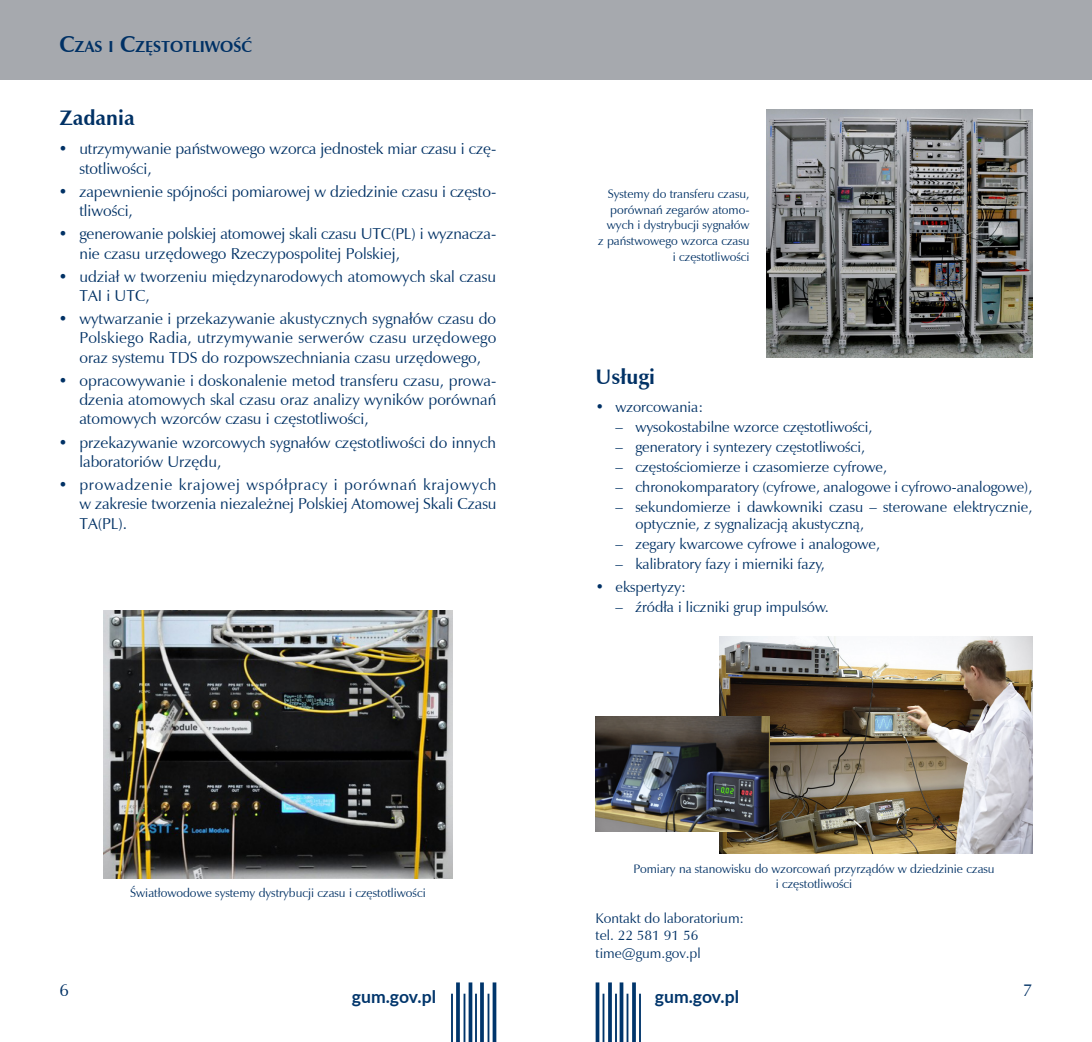
<style>
.page{position:relative;width:1092px;height:1042px;background:#fff}
.page>*{position:absolute;margin:0;border:0;box-sizing:border-box;transform-origin:0 0}
.zadania{font:700 21px "Zapf Humanist 601 L2";color:#003165}
.t1{font:700 17.5px "Lato";color:#00356b}
.t2{font:17.5px "Zapf Humanist 601 L2";color:#003165}
.zywa_pagina{font:700 15.92px "Zapf Humanist 601 L2";color:#003165}
.tekst_wciety{font:15.75px/19.2px "Zapf Humanist 601 L2";color:#003165}
.tekst{font:14.88px/17.5px "Zapf Humanist 601 L2";color:#003165}
.dane_adresowe{font:14px "Zapf Humanist 601 L2";color:#003165}
.podpis{font:12.25px/15.8px "Zapf Humanist 601 L2";color:#003165;text-align:right}
.s1{font-size:22.75px}
</style>
<div class="page">
<svg style="left:595px;top:982px;width:4px;height:60px"></svg>
<svg style="left:619px;top:982px;width:4px;height:60px"></svg>
<svg style="left:608px;top:982px;width:4px;height:60px"></svg>
<hr style="left:632px;top:982px;width:3px;height:60px;background:#00356b">
<hr style="left:602px;top:993px;width:2px;height:49px;background:#00356b">
<hr style="left:626px;top:993px;width:2px;height:49px;background:#00356b">
<hr style="left:615px;top:993px;width:2px;height:49px;background:#00356b">
<hr style="left:639px;top:993px;width:2px;height:49px;background:#00356b">
<svg style="left:492px;top:982px;width:4px;height:60px"></svg>
<svg style="left:468px;top:982px;width:4px;height:60px"></svg>
<svg style="left:480px;top:982px;width:4px;height:60px"></svg>
<svg style="left:456px;top:982px;width:4px;height:60px"></svg>
<hr style="left:487px;top:993px;width:2px;height:49px;background:#00356b">
<hr style="left:463px;top:993px;width:2px;height:49px;background:#00356b">
<hr style="left:475px;top:993px;width:2px;height:49px;background:#00356b">
<hr style="left:451px;top:993px;width:2px;height:49px;background:#00356b">
<div style="left:546px;top:0;width:545px;height:79px;background:#a6a9ae"></div>
<div style="left:0;top:0;width:546px;height:79px;background:#a6a9ae"></div>
<img style="left:766px;top:109px;width:266px;height:248px">
<img style="left:103px;top:610px;width:349px;height:268px">
<img style="left:719px;top:636px;width:313px;height:217px">
<img style="left:595px;top:716px;width:174px;height:115px">
<p class="zywa_pagina" style="left:60px;top:36px;width:194px"><span class="s1">C</span>ZAS I <span class="s1">C</span>ZĘSTOTLIWOŚĆ</p>
<p class="zadania" style="left:60px;top:104px;width:77px">Zadania</p>
<p class="tekst_wciety" style="left:79px;top:139px;width:418px;text-indent:-20px">• utrzymywanie państwowego wzorca jednostek miar czasu i czę&shy;stotliwości,</p>
<p class="tekst_wciety" style="left:79px;top:182px;width:418px;text-indent:-20px">• zapewnienie spójności pomiarowej w dziedzinie czasu i często&shy;tliwości,</p>
<p class="tekst_wciety" style="left:79px;top:224px;width:418px;text-indent:-20px">• generowanie polskiej atomowej skali czasu UTC(PL) i wyznacza&shy;nie czasu urzędowego Rzeczypospolitej Polskiej,</p>
<p class="tekst_wciety" style="left:79px;top:267px;width:418px;text-indent:-20px">• udział w tworzeniu międzynarodowych atomowych skal czasu<br>TAI i UTC,</p>
<p class="tekst_wciety" style="left:79px;top:309px;width:418px;text-align:justify;text-indent:-20px">• wytwarzanie i przekazywanie akustycznych sygnałów czasu do Polskiego Radia, utrzymywanie serwerów czasu urzędowego oraz systemu TDS do rozpowszechniania czasu urzędowego,</p>
<p class="tekst_wciety" style="left:79px;top:371px;width:418px;text-align:justify;text-indent:-20px">• opracowywanie i doskonalenie metod transferu czasu, prowa&shy;dzenia atomowych skal czasu oraz analizy wyników porównań atomowych wzorców czasu i częstotliwości,</p>
<p class="tekst_wciety" style="left:79px;top:432px;width:418px;text-indent:-20px">• przekazywanie wzorcowych sygnałów częstotliwości do innych laboratoriów Urzędu,</p>
<p class="tekst_wciety" style="left:79px;top:475px;width:418px;text-align:justify;text-indent:-20px">• prowadzenie krajowej współpracy i porównań krajowych w zakresie tworzenia niezależnej Polskiej Atomowej Skali Czasu TA(PL).</p>
<p class="podpis" style="left:130px;top:885px;width:297px">Światłowodowe systemy dystrybucji czasu i częstotliwości</p>
<p class="podpis" style="left:598px;top:186px;width:153px">Systemy do transferu czasu, porównań zegarów atomo&shy;wych i dystrybucji sygnałów<br>z państwowego wzorca czasu i częstotliwości</p>
<p class="zadania" style="left:595px;top:364px;width:61px">Usługi</p>
<p class="tekst" style="left:595px;top:398px;width:109px">• wzorcowania:</p>
<p class="tekst" style="left:615px;top:418px;width:258px">– wysokostabilne wzorce częstotliwości,</p>
<p class="tekst" style="left:615px;top:438px;width:251px">– generatory i syntezery częstotliwości,</p>
<p class="tekst" style="left:615px;top:458px;width:273px">– częstościomierze i czasomierze cyfrowe,</p>
<p class="tekst" style="left:615px;top:478px;width:418px">– chronokomparatory (cyfrowe, analogowe i cyfrowo-analogowe),</p>
<p class="tekst" style="left:635px;top:498px;width:398px;text-indent:-20px">– sekundomierze i dawkowniki czasu – sterowane elektrycznie, optycznie, z sygnalizacją akustyczną,</p>
<p class="tekst" style="left:615px;top:535px;width:266px">– zegary kwarcowe cyfrowe i analogowe,</p>
<p class="tekst" style="left:615px;top:555px;width:211px">– kalibratory fazy i mierniki fazy,</p>
<p class="tekst" style="left:595px;top:578px;width:92px">• ekspertyzy:</p>
<p class="tekst" style="left:615px;top:598px;width:215px">– źródła i liczniki grup impulsów.</p>
<p class="podpis" style="left:633px;top:860px;width:363px;text-align:center">Pomiary na stanowisku do wzorcowań przyrządów w dziedzinie czasu i częstotliwości</p>
<p class="dane_adresowe" style="left:595px;top:909px;width:150px">Kontakt do laboratorium:</p>
<p class="dane_adresowe" style="left:595px;top:926px;width:104px">tel. 22 581 91 56</p>
<p class="dane_adresowe" style="left:595px;top:944px;width:107px">time@gum.gov.pl</p>
<p class="t2" style="left:60px;top:978px;width:11px">6</p>
<p class="t2" style="left:1022px;top:978px;width:11px">7</p>
<p class="t1" style="left:352px;top:983px;width:86px">gum.gov.pl</p>
<p class="t1" style="left:654px;top:983px;width:86px">gum.gov.pl</p>
</div>
